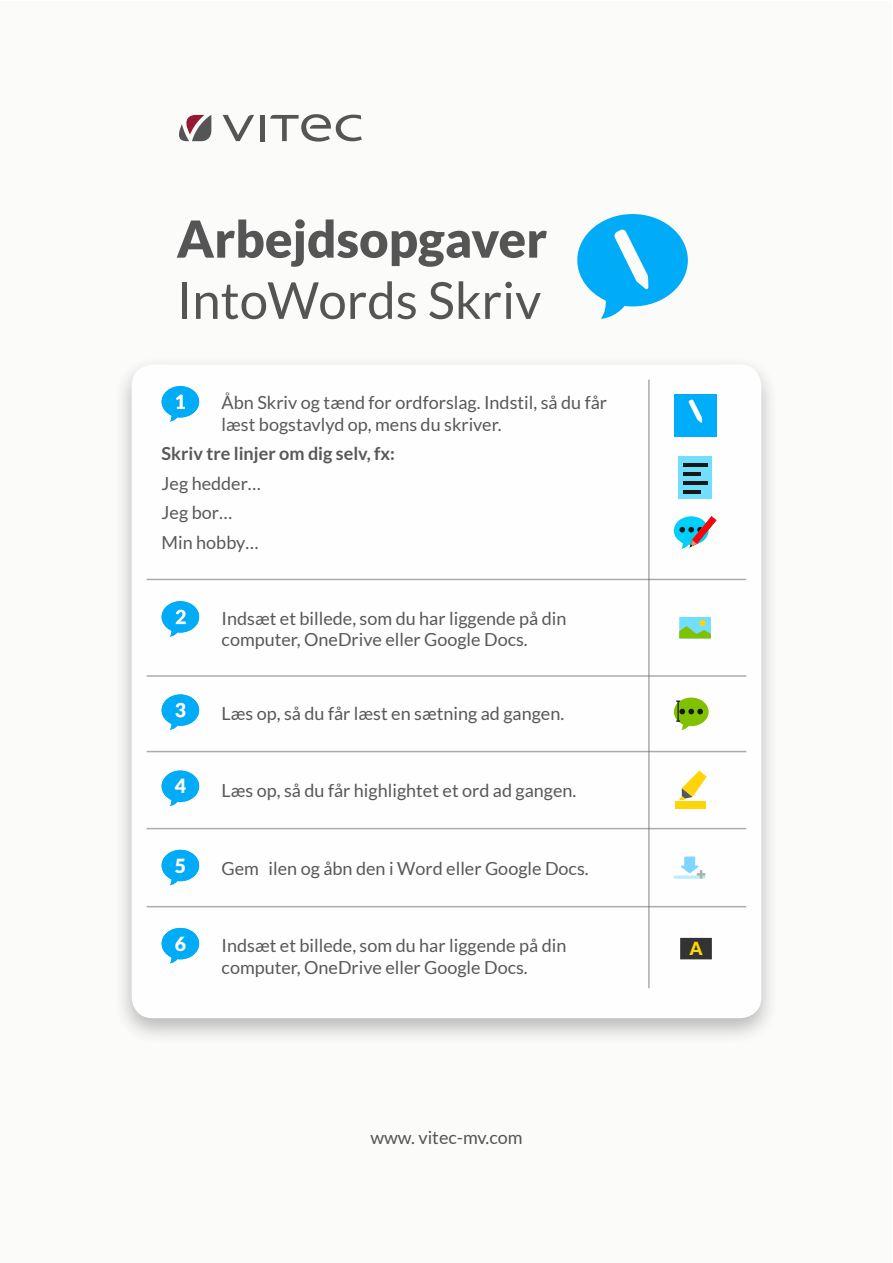
<style>
.page{position:relative;width:893px;height:1263px;background:#fff}
.page>*{position:absolute;margin:0;border:0;box-sizing:border-box;transform-origin:0 0}
.t1{font:900 51px/61.2px "Lato";color:#545554}
.t2{font:900 19.5px "Lato";color:#fff}
.t3{font:18px/21.6px "Lato";color:#57585a}
.t4{font:700 18px "Lato";color:#57585a}
.t5{font:18px "Lato";color:#545554}
.t6{font:900 18px "Lato";color:#ffd408}
.s1{font-weight:400}
</style>
<div class="page">
<div style="left:1px;top:1px;width:891px;height:1261px;background:#fbfbfa"></div>
<svg style="left:577px;top:214px;width:111px;height:105px"></svg>
<div style="left:113px;top:354px;width:667px;height:691px;background:#231f20;opacity:.35"></div>
<div style="left:132px;top:365px;width:629px;height:653px;background:#fff;border-radius:21px"></div>
<div style="left:674px;top:395px;width:42px;height:42px;background:#00adfa"></div>
<svg style="left:688px;top:399px;width:14px;height:24px"></svg>
<hr style="left:648px;top:380px;width:2px;height:608px;background:#57585a">
<hr style="left:147px;top:579px;width:599px;height:1px;background:#57585a">
<hr style="left:147px;top:675px;width:599px;height:2px;background:#57585a">
<hr style="left:147px;top:751px;width:599px;height:1px;background:#57585a">
<hr style="left:147px;top:828px;width:599px;height:1px;background:#57585a">
<hr style="left:147px;top:906px;width:599px;height:1px;background:#57585a">
<div style="left:678px;top:457px;width:34px;height:42px;background:#70defc"></div>
<hr style="left:683px;top:463px;width:24px;height:3px;background:#171714">
<hr style="left:683px;top:472px;width:18px;height:4px;background:#171714">
<hr style="left:683px;top:481px;width:24px;height:3px;background:#171714">
<hr style="left:683px;top:490px;width:18px;height:4px;background:#171714">
<svg style="left:674px;top:516px;width:42px;height:33px"></svg>
<svg style="left:674px;top:697px;width:35px;height:33px"></svg>
<div style="left:676px;top:801px;width:30px;height:7px;background:#ffd408"></div>
<svg style="left:679px;top:770px;width:28px;height:30px"></svg>
<svg style="left:679px;top:617px;width:32px;height:21px"></svg>
<svg style="left:680px;top:938px;width:32px;height:21px"></svg>
<svg style="left:674px;top:875px;width:31px;height:4px"></svg>
<svg style="left:680px;top:856px;width:25px;height:23px"></svg>
<hr style="left:260px;top:115px;width:4px;height:26px;background:#555">
<svg style="left:223px;top:114px;width:31px;height:27px"></svg>
<svg style="left:270px;top:114px;width:92px;height:28px"></svg>
<svg style="left:179px;top:115px;width:32px;height:26px"></svg>
<svg style="left:162px;top:386px;width:37px;height:36px"></svg>
<svg style="left:162px;top:601px;width:37px;height:36px"></svg>
<svg style="left:162px;top:694px;width:37px;height:36px"></svg>
<svg style="left:162px;top:772px;width:37px;height:34px"></svg>
<div style="left:162px;top:770px;width:37px;height:32px;background:#00abf7;border-radius:50%"></div>
<svg style="left:162px;top:850px;width:37px;height:35px"></svg>
<div style="left:162px;top:850px;width:37px;height:31px;background:#00abf7;border-radius:50%"></div>
<svg style="left:162px;top:928px;width:37px;height:35px"></svg>
<div style="left:162px;top:928px;width:37px;height:31px;background:#00abf7;border-radius:50%"></div>
<p class="t1" style="left:177px;top:207px;width:372px">Arbejdsopgaver<br><span class="s1">IntoWords Skriv</span></p>
<p class="t3" style="left:222px;top:392px;width:387px">Åbn Skriv og tænd for ordforslag. Indstil, så du får læst bogstavlyd op, mens du skriver.</p>
<p class="t4" style="left:162px;top:443px;width:235px">Skriv tre linjer om dig selv, fx:</p>
<p class="t3" style="left:162px;top:472px;width:101px">Jeg hedder…</p>
<p class="t3" style="left:162px;top:502px;width:72px">Jeg bor…</p>
<p class="t3" style="left:162px;top:531px;width:98px">Min hobby…</p>
<p class="t3" style="left:222px;top:607px;width:346px">Indsæt et billede, som du har liggende på din computer, OneDrive eller Google Docs.</p>
<p class="t3" style="left:222px;top:702px;width:344px">Læs op, så du får læst en sætning ad gangen.</p>
<p class="t2" style="left:175px;top:775px;width:13px">4</p>
<p class="t3" style="left:222px;top:779px;width:356px">Læs op, så du får highlightet et ord ad gangen.</p>
<p class="t2" style="left:175px;top:854px;width:13px">5</p>
<p class="t3" style="left:222px;top:857px;width:368px">Gem ilen og åbn den i Word eller Google Docs.</p>
<p class="t2" style="left:175px;top:932px;width:13px">6</p>
<p class="t3" style="left:222px;top:935px;width:346px">Indsæt et billede, som du har liggende på din computer, OneDrive eller Google Docs.</p>
<p class="t6" style="left:689px;top:938px;width:15px">A</p>
<p class="t5" style="left:370px;top:1127px;width:154px">www. vitec-mv.com</p>
</div>
